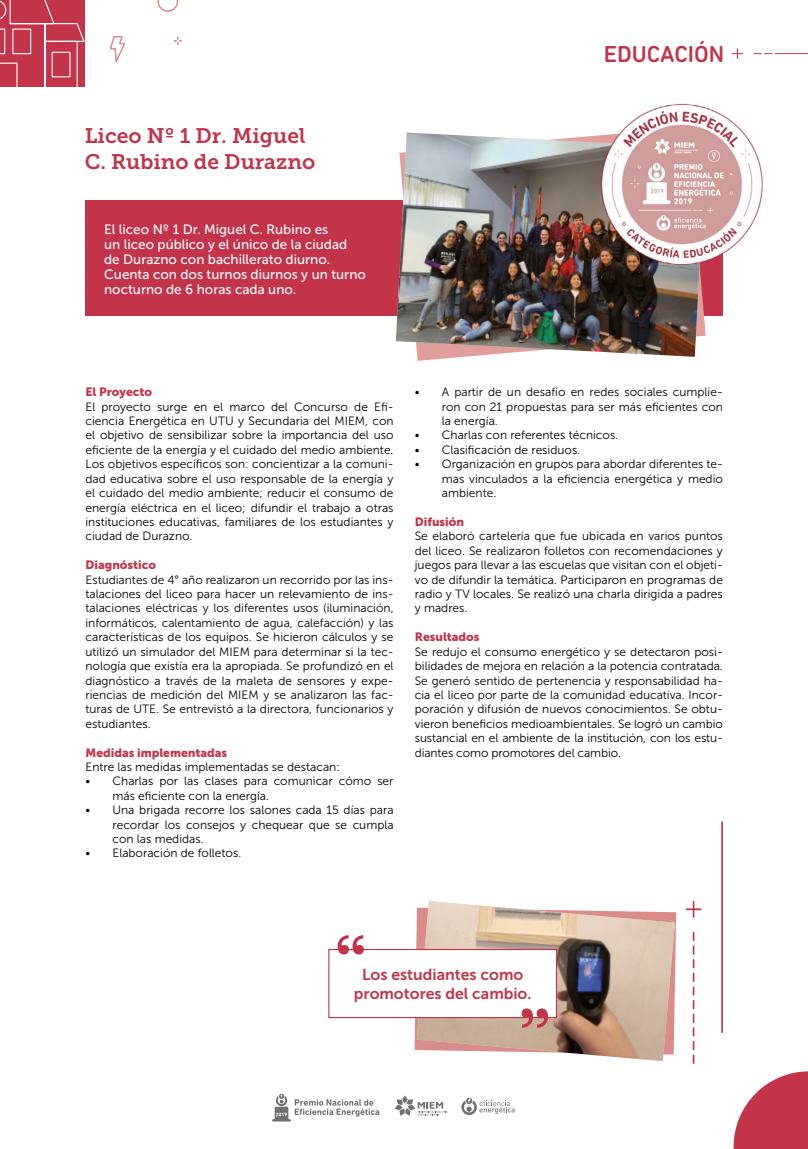
<style>
.page{position:relative;width:808px;height:1149px;background:#fff}
.page>*{position:absolute;margin:0;border:0;box-sizing:border-box;transform-origin:0 0}
.t1{font:500 23.55px "DIN Next Rounded LT Pro";color:#c3344a}
.t2{font:21px/25.2px "Museo Slab 700";color:#c3344a}
.t3{font:15.75px/18.9px "Museo Sans 700";color:#c3344a;text-align:center}
.t4{font:13.5px/15px "Museo Sans 500";color:#fff}
.t5{font:12px/14.4px "Museo Sans 300";color:#000;text-align:justify}
.t6{font:12px "Museo Sans 900";color:#c3344a}
</style>
<div class="page">
<svg style="left:461px;top:1097px;width:53px;height:17px"></svg>
<svg style="left:395px;top:1095px;width:53px;height:20px"></svg>
<svg style="left:272px;top:1093px;width:107px;height:28px"></svg>
<svg style="left:733px;top:1071px;width:75px;height:77px"></svg>
<div style="left:85px;top:200px;width:638px;height:115px;background:#c3344a"></div>
<svg style="left:686px;top:900px;width:15px;height:17px"></svg>
<svg style="left:693px;top:931px;width:1px;height:132px"></svg>
<hr style="left:721px;top:821px;width:2px;height:211px;background:#c3344a">
<svg style="left:158px;top:0;width:20px;height:12px"></svg>
<svg style="left:110px;top:36px;width:16px;height:26px"></svg>
<svg style="left:174px;top:37px;width:7px;height:8px"></svg>
<img style="left:396px;top:133px;width:310px;height:223px">
<svg style="left:731px;top:48px;width:77px;height:11px"></svg>
<img style="left:417px;top:901px;width:258px;height:159px">
<div style="left:328px;top:948px;width:229px;height:69px;background:#fff;border:1px solid #c3344a"></div>
<svg style="left:522px;top:1008px;width:26px;height:19px"></svg>
<svg style="left:338px;top:935px;width:26px;height:19px"></svg>
<svg style="left:0;top:0;width:85px;height:87px;background:#c8465a"></svg>
<img style="left:597px;top:103px;width:166px;height:165px">
<h2 class="t2" style="left:85px;top:124px;width:232px">Liceo Nº 1 Dr. Miguel<br>C. Rubino de Durazno</h2>
<p class="t4" style="left:104px;top:221px;width:263px">El liceo Nº 1 Dr. Miguel C. Rubino es<br>un liceo público y el único de la ciudad de Durazno con bachillerato diurno.<br>Cuenta con dos turnos diurnos y un turno nocturno de 6 horas cada uno.</p>
<h1 class="t1" style="left:604px;top:41px;width:122px">EDUCACIÓN</h1>
<p class="t6" style="left:86px;top:385px;width:68px">El Proyecto</p>
<p class="t5" style="left:86px;top:399px;width:310px">El proyecto surge en el marco del Concurso de Efi&shy;ciencia Energética en UTU y Secundaria del MIEM, con el objetivo de sensibilizar sobre la importancia del uso eficiente de la energía y el cuidado del medio ambiente.<br>Los objetivos específicos son: concientizar a la comuni&shy;dad educativa sobre el uso responsable de la energía y el cuidado del medio ambiente; reducir el consumo de energía eléctrica en el liceo; difundir el trabajo a otras instituciones educativas, familiares de los estudiantes y ciudad de Durazno.</p>
<p class="t6" style="left:86px;top:558px;width:72px">Diagnóstico</p>
<p class="t5" style="left:86px;top:572px;width:310px">Estudiantes de 4° año realizaron un recorrido por las ins&shy;talaciones del liceo para hacer un relevamiento de ins&shy;talaciones eléctricas y los diferentes usos (iluminación, informáticos, calentamiento de agua, calefacción) y las características de los equipos. Se hicieron cálculos y se utilizó un simulador del MIEM para determinar si la tec&shy;nología que existía era la apropiada. Se profundizó en el diagnóstico a través de la maleta de sensores y expe&shy;riencias de medición del MIEM y se analizaron las fac&shy;turas de UTE. Se entrevistó a la directora, funcionarios y estudiantes.</p>
<p class="t6" style="left:86px;top:745px;width:143px">Medidas implementadas</p>
<p class="t5" style="left:86px;top:759px;width:256px">Entre las medidas implementadas se destacan:</p>
<p class="t5" style="left:113px;top:773px;width:283px;text-indent:-27px">• Charlas por las clases para comunicar cómo ser más eficiente con la energía.</p>
<p class="t5" style="left:113px;top:802px;width:283px;text-indent:-27px">• Una brigada recorre los salones cada 15 días para recordar los consejos y chequear que se cumpla con las medidas.</p>
<p class="t5" style="left:86px;top:845px;width:157px">• Elaboración de folletos.</p>
<p class="t5" style="left:442px;top:385px;width:283px;text-indent:-27px">• A partir de un desafío en redes sociales cumplie&shy;ron con 21 propuestas para ser más eficientes con la energía.</p>
<p class="t5" style="left:415px;top:428px;width:205px">• Charlas con referentes técnicos.</p>
<p class="t5" style="left:415px;top:442px;width:167px">• Clasificación de residuos.</p>
<p class="t5" style="left:442px;top:457px;width:283px;text-indent:-27px">• Organización en grupos para abordar diferentes te&shy;mas vinculados a la eficiencia energética y medio ambiente.</p>
<p class="t6" style="left:415px;top:515px;width:51px">Difusión</p>
<p class="t5" style="left:415px;top:529px;width:310px">Se elaboró cartelería que fue ubicada en varios puntos del liceo. Se realizaron folletos con recomendaciones y juegos para llevar a las escuelas que visitan con el objeti&shy;vo de difundir la temática. Participaron en programas de radio y TV locales. Se realizó una charla dirigida a padres y madres.</p>
<p class="t6" style="left:415px;top:630px;width:66px">Resultados</p>
<p class="t5" style="left:415px;top:644px;width:310px">Se redujo el consumo energético y se detectaron posi&shy;bilidades de mejora en relación a la potencia contratada.<br>Se generó sentido de pertenencia y responsabilidad ha&shy;cia el liceo por parte de la comunidad educativa. Incor&shy;poración y difusión de nuevos conocimientos. Se obtu&shy;vieron beneficios medioambientales. Se logró un cambio sustancial en el ambiente de la institución, con los estu&shy;diantes como promotores del cambio.</p>
<h3 class="t3" style="left:354px;top:964px;width:179px">Los estudiantes como promotores del cambio.</h3>
</div>
